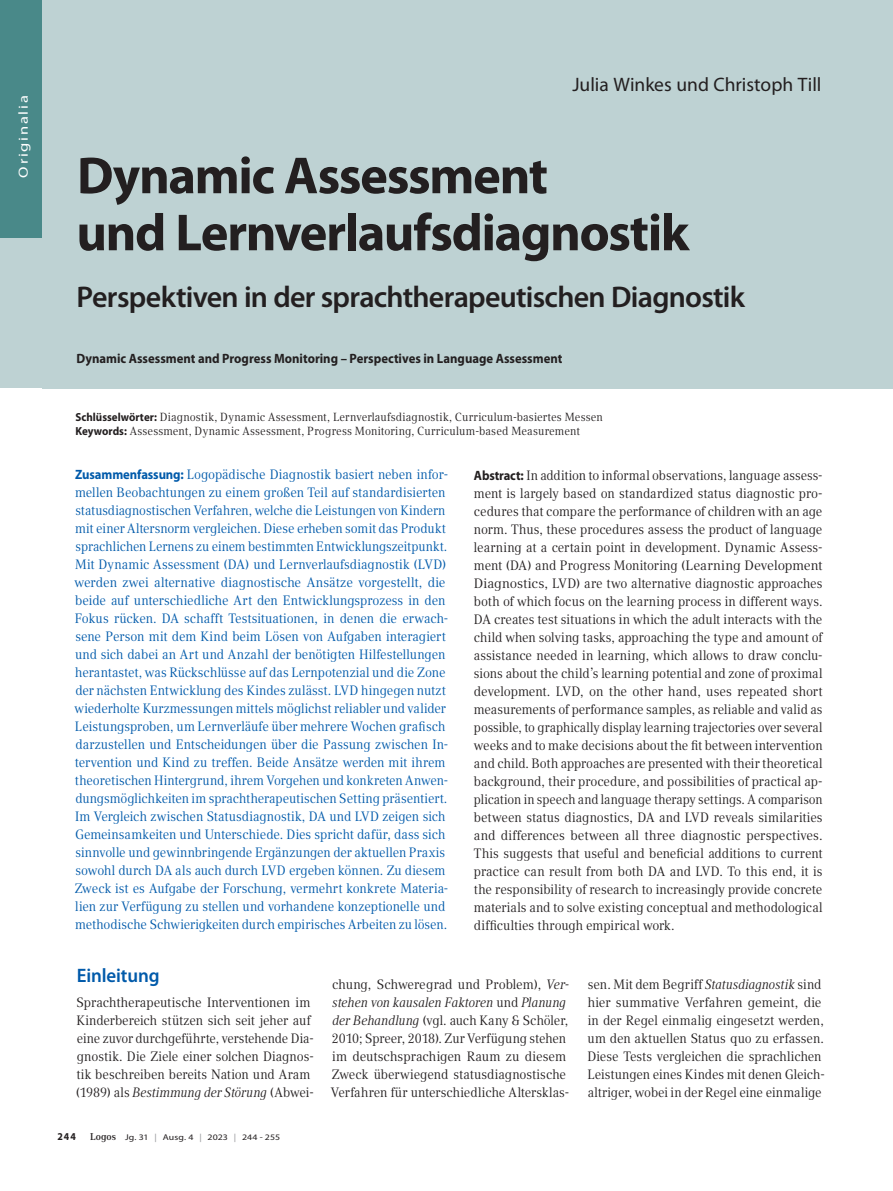
<style>
.page{position:relative;width:893px;height:1191px;background:#fff}
.page>*{position:absolute;margin:0;border:0;box-sizing:border-box;transform-origin:0 0}
.t1{font:700 52.5px/57px "Myriad Pro";letter-spacing:-.025em;color:#231f20}
.t2{font:600 30px "Myriad Pro";letter-spacing:-.025em;color:#231f20}
.t3{font:19.5px "Myriad Pro";color:#231f20}
.t4{font:600 19.5px "Myriad Pro";letter-spacing:-.005em;color:#015aaa}
.t5{font:13.5px/18px "Compatil Text LT Pro";letter-spacing:-.005em;color:#015aaa;scale:.94 1}
.t6{font:13.5px/18px "Compatil Text LT Pro";letter-spacing:-.005em;color:#231f20;text-align:justify;scale:.93 1}
.t7{font:13.5px/18px "Compatil Text LT Pro";letter-spacing:-.005em;color:#231f20;scale:.95 1}
.t8{font:13.5px/18px "Compatil Text LT Pro";letter-spacing:-.005em;color:#231f20;scale:.94 1}
.t9{font:700 13.5px "Myriad Pro";color:#231f20;scale:.94 1}
.t10{font:13.2px "Myriad Pro";letter-spacing:.105em;color:#fff;scale:1.25 1}
.t11{font:11.7px/13.5px "Compatil Text LT Pro";letter-spacing:.005em;color:#231f20;scale:.94 1}
.t12{font:700 10.5px "Myriad Pro";color:#231f20;scale:.94 1}
.t13{font:8.4px "Myriad Pro";letter-spacing:.01em;color:#231f20;scale:1.18 1}
.s1{font-family:"Myriad Pro";font-weight:700}
.s2{font-style:italic}
.s3{font-family:"Compatil Text LT Pro";font-weight:700;font-size:9.75px}
.s4{color:#939598}
</style>
<div class="page">
<div style="left:0;top:0;width:43px;height:238px;background:#498989"></div>
<div style="left:43px;top:0;width:850px;height:388px;background:#bed2d3"></div>
<div style="left:0;top:238px;width:51px;height:150px;background:#bed2d3"></div>
<p class="t10" style="left:15px;top:178px;width:67px;rotate:-90deg">Originalia</p>
<h3 class="t3" style="left:572px;top:73px;width:251px">Julia Winkes und Christoph Till</h3>
<h1 class="t1" style="left:76px;top:145px;width:614px">Dynamic Assessment<br>und Lernverlaufsdiagnostik</h1>
<h2 class="t2" style="left:77px;top:278px;width:670px">Perspektiven in der sprachtherapeutischen Diagnostik</h2>
<p class="t9" style="left:76px;top:349px;width:519px">Dynamic Assessment and Progress Monitoring – Perspectives in Language Assessment</p>
<p class="t11" style="left:75px;top:411px;width:563px"><span class="s1">Schlüsselwörter:</span> Diagnostik, Dynamic Assessment, Lernverlaufsdiagnostik, Curriculum-basiertes Messen<br><span class="s1">Keywords:</span> Assessment, Dynamic Assessment, Progress Monitoring, Curriculum-based Measurement</p>
<p class="t5" style="left:74px;top:465px;width:399px"><span class="s1">Zusammenfassung:</span> Logopädische Diagnostik basiert neben infor&shy;mellen Beobachtungen zu einem großen Teil auf standardisierten statusdiagnostischen Verfahren, welche die Leistungen von Kindern mit einer Altersnorm vergleichen. Diese erheben somit das Produkt sprachlichen Lernens zu einem bestimmten Entwicklungszeitpunkt.<br>Mit Dynamic Assessment (DA) und Lernverlaufsdiagnostik (LVD) werden zwei alternative diagnostische Ansätze vorgestellt, die beide auf unterschiedliche Art den Entwicklungsprozess in den Fokus rücken. DA schafft Testsituationen, in denen die erwach&shy;sene Person mit dem Kind beim Lösen von Aufgaben interagiert und sich dabei an Art und Anzahl der benötigten Hilfestellungen herantastet, was Rückschlüsse auf das Lernpotenzial und die Zone der nächsten Entwicklung des Kindes zulässt. LVD hingegen nutzt wiederholte Kurzmessungen mittels möglichst reliabler und valider Leistungsproben, um Lernverläufe über mehrere Wochen grafisch darzustellen und Entscheidungen über die Passung zwischen In&shy;tervention und Kind zu treffen. Beide Ansätze werden mit ihrem theoretischen Hintergrund, ihrem Vorgehen und konkreten Anwen&shy;dungsmöglichkeiten im sprachtherapeutischen Setting präsentiert.<br>Im Vergleich zwischen Statusdiagnostik, DA und LVD zeigen sich Gemeinsamkeiten und Unterschiede. Dies spricht dafür, dass sich sinnvolle und gewinnbringende Ergänzungen der aktuellen Praxis sowohl durch DA als auch durch LVD ergeben können. Zu diesem Zweck ist es Aufgabe der Forschung, vermehrt konkrete Materia&shy;lien zur Verfügung zu stellen und vorhandene konzeptionelle und methodische Schwierigkeiten durch empirisches Arbeiten zu lösen.</p>
<p class="t6" style="left:474px;top:466px;width:376px"><span class="s1">Abstract:</span> In addition to informal observations, language assess&shy;ment is largely based on standardized status diagnostic pro&shy;cedures that compare the performance of children with an age norm. Thus, these procedures assess the product of language learning at a certain point in development. Dynamic Assess&shy;ment (DA) and Progress Monitoring (Learning Development Diagnostics, LVD) are two alternative diagnostic approaches both of which focus on the learning process in different ways.<br>DA creates test situations in which the adult interacts with the child when solving tasks, approaching the type and amount of assistance needed in learning, which allows to draw conclu&shy;sions about the child’s learning potential and zone of proximal development. LVD, on the other hand, uses repeated short measurements of performance samples, as reliable and valid as possible, to graphically display learning trajectories over several weeks and to make decisions about the fit between intervention and child. Both approaches are presented with their theoretical background, their procedure, and possibilities of practical ap&shy;plication in speech and language therapy settings. A comparison between status diagnostics, DA and LVD reveals similarities and differences between all three diagnostic perspectives.<br>This suggests that useful and beneficial additions to current practice can result from both DA and LVD. To this end, it is the responsibility of research to increasingly provide concrete materials and to solve existing conceptual and methodological difficulties through empirical work.</p>
<h3 class="t4" style="left:77px;top:963px;width:84px">Einleitung</h3>
<p class="t7" style="left:76px;top:993px;width:252px">Sprachtherapeutische Interventionen im Kinderbereich stützen sich seit jeher auf eine zuvor durchgeführte, verstehende Dia&shy;gnostik. Die Ziele einer solchen Diagnos&shy;tik beschreiben bereits Nation und Aram (1989) als <span class="s2">Bestimmung der Störung</span> (Abwei-</p>
<p class="t12" style="left:57px;top:1129px;width:21px">244</p>
<p class="t13" style="left:90px;top:1132px;width:162px"><span class="s3">Logos</span> Jg. 31 <span class="s4">|</span> Ausg. 4 <span class="s4">|</span> 2023 <span class="s4">|</span> 244 - 255</p>
<p class="t7" style="left:331px;top:975px;width:252px">chung, Schweregrad und Problem), <span class="s2">Ver&shy;stehen von kausalen Faktoren</span> und <span class="s2">Planung der Behandlung</span> (vgl. auch Kany &amp; Schöler, 2010; Spreer, 2018). Zur Verfügung stehen im deutschsprachigen Raum zu diesem Zweck überwiegend statusdiagnostische Verfahren für unterschiedliche Altersklas-</p>
<p class="t8" style="left:587px;top:975px;width:254px">sen. Mit dem Begriff <span class="s2">Statusdiagnostik</span> sind hier summative Verfahren gemeint, die in der Regel einmalig eingesetzt werden, um den aktuellen Status quo zu erfassen.<br>Diese Tests vergleichen die sprachlichen Leistungen eines Kindes mit denen Gleich&shy;altriger, wobei in der Regel eine einmalige</p>
</div>
